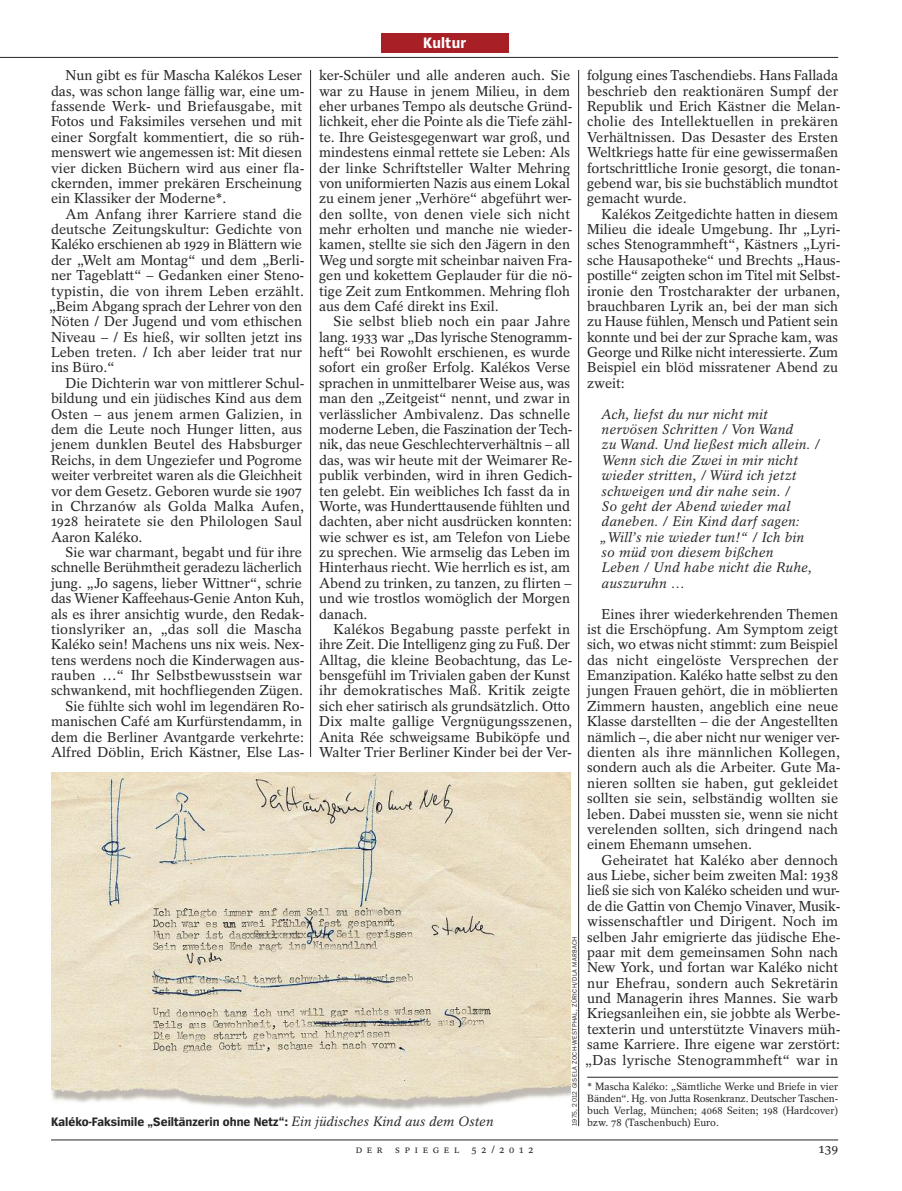
<style>
.page{position:relative;width:902px;height:1191px;background:#fff}
.page>*{position:absolute;margin:0;border:0;box-sizing:border-box;transform-origin:0 0}
.t1{font:700 15.75px "Spiegel Sans";letter-spacing:.02em;color:#fff}
.t2{font:14.25px/15.5px "Spiegel Serif";color:#272627}
.t3{font:italic 13.8px/15.5px "Spiegel Serif";letter-spacing:.01em;color:#272627}
.t4{font:13.5px "Spiegel Serif";color:#272627}
.t5{font:700 12.75px "Spiegel Sans";color:#272627}
.t6{font:10.5px/12px "Spiegel Serif";letter-spacing:.005em;color:#272627;text-align:justify}
.t7{font:6.75px "Spiegel Sans";letter-spacing:.05em;color:#272627}
.s1{font-family:"Spiegel Serif";font-weight:400;font-style:italic;font-size:13.5px}
</style>
<div class="page">
<hr style="left:587px;top:1077px;width:251px;height:1px;background:#272627">
<hr style="left:578px;top:70px;width:1px;height:1056px;background:#272627">
<hr style="left:51px;top:1139px;width:787px;height:1px;background:#272627">
<hr style="left:0;top:57px;width:838px;height:1px;background:#272627">
<svg style="left:51px;top:772px;width:519px;height:338px;background:#e3d9c3"></svg>
<hr style="left:310px;top:70px;width:1px;height:687px;background:#272627">
<div style="left:381px;top:34px;width:127px;height:19px;background:#a91f26"></div>
<p class="t1" style="left:423px;top:37px;width:45px">Kultur</p>
<p class="t2" style="left:51px;top:69px;width:255px;text-indent:14px">Nun gibt es für Mascha Kalékos Leser das, was schon lange fällig war, eine um&shy;fassende Werk- und Briefausgabe, mit Fotos und Faksimiles versehen und mit einer Sorgfalt kommentiert, die so rüh&shy;menswert wie angemessen ist: Mit diesen vier dicken Büchern wird aus einer fla&shy;ckernden, immer prekären Erscheinung ein Klassiker der Moderne*.</p>
<p class="t2" style="left:49px;top:207px;width:257px;text-indent:17px">Am Anfang ihrer Karriere stand die deutsche Zeitungskultur: Gedichte von Kaléko erschienen ab 1929 in Blättern wie der „Welt am Montag“ und dem „Berli&shy;ner Tageblatt“ – Gedanken einer Steno&shy;typistin, die von ihrem Leben erzählt. „Beim Abgang sprach der Lehrer von den Nöten / Der Jugend und vom ethischen Niveau – / Es hieß, wir sollten jetzt ins Leben treten. / Ich aber leider trat nur ins Büro.“</p>
<p class="t2" style="left:51px;top:377px;width:255px;text-indent:14px">Die Dichterin war von mittlerer Schul&shy;bildung und ein jüdisches Kind aus dem Osten – aus jenem armen Galizien, in dem die Leute noch Hunger litten, aus jenem dunklen Beutel des Habsburger Reichs, in dem Ungeziefer und Pogrome weiter verbreitet waren als die Gleichheit vor dem Gesetz. Geboren wurde sie 1907 in Chrzanów als Golda Malka Aufen, 1928 heiratete sie den Philologen Saul Aaron Kaléko.</p>
<p class="t2" style="left:51px;top:546px;width:255px;text-align:right">Sie war charmant, begabt und für ihre schnelle Berühmtheit geradezu lächerlich jung. „Jo sagens, lieber Wittner“, schrie das Wiener Kaffeehaus-Genie Anton Kuh, als es ihrer ansichtig wurde, den Redak&shy;tionslyriker an, „das soll die Mascha Kaléko sein! Machens uns nix weis. Nex&shy;tens werdens noch die Kinderwagen aus&shy;rauben …“ Ihr Selbstbewusstsein war schwankend, mit hochfliegenden Zügen.<br>Sie fühlte sich wohl im legendären Ro&shy;manischen Café am Kurfürstendamm, in dem die Berliner Avantgarde verkehrte:<br>Alfred Döblin, Erich Kästner, Else Las-</p>
<p class="t2" style="left:319px;top:69px;width:255px">ker-Schüler und alle anderen auch. Sie war zu Hause in jenem Milieu, in dem eher urbanes Tempo als deutsche Gründ&shy;lichkeit, eher die Pointe als die Tiefe zähl&shy;te. Ihre Geistesgegenwart war groß, und mindestens einmal rettete sie Leben: Als der linke Schriftsteller Walter Mehring von uniformierten Nazis aus einem Lokal zu einem jener „Verhöre“ abgeführt wer&shy;den sollte, von denen viele sich nicht mehr erholten und manche nie wieder&shy;kamen, stellte sie sich den Jägern in den Weg und sorgte mit scheinbar naiven Fra&shy;gen und kokettem Geplauder für die nö&shy;tige Zeit zum Entkommen. Mehring floh aus dem Café direkt ins Exil.</p>
<p class="t2" style="left:319px;top:315px;width:255px;text-indent:14px">Sie selbst blieb noch ein paar Jahre lang. 1933 war „Das lyrische Stenogramm&shy;heft“ bei Rowohlt erschienen, es wurde sofort ein großer Erfolg. Kalékos Verse sprachen in unmittelbarer Weise aus, was man den „Zeitgeist“ nennt, und zwar in verlässlicher Ambivalenz. Das schnelle moderne Leben, die Faszination der Tech&shy;nik, das neue Geschlechterverhältnis – all das, was wir heute mit der Weimarer Re&shy;publik verbinden, wird in ihren Gedich&shy;ten gelebt. Ein weibliches Ich fasst da in Worte, was Hunderttausende fühlten und dachten, aber nicht ausdrücken konnten: wie schwer es ist, am Telefon von Liebe zu sprechen. Wie armselig das Leben im Hinterhaus riecht. Wie herrlich es ist, am Abend zu trinken, zu tanzen, zu flirten – und wie trostlos womöglich der Morgen danach.</p>
<p class="t2" style="left:319px;top:623px;width:255px;text-indent:14px">Kalékos Begabung passte perfekt in ihre Zeit. Die Intelligenz ging zu Fuß. Der Alltag, die kleine Beobachtung, das Le&shy;bensgefühl im Trivialen gaben der Kunst ihr demokratisches Maß. Kritik zeigte sich eher satirisch als grundsätzlich. Otto Dix malte gallige Vergnügungsszenen, Anita Rée schweigsame Bubiköpfe und Walter Trier Berliner Kinder bei der Ver-</p>
<p class="t5" style="left:51px;top:1117px;width:444px">Kaléko-Faksimile „Seiltänzerin ohne Netz“: <span class="s1">Ein jüdisches Kind aus dem Osten</span></p>
<p class="t6" style="left:356px;top:1144px;width:179px">DER SPIEGEL 52/2012</p>
<p class="t7" style="left:572px;top:1126px;width:191px;rotate:-90deg">1975, 2012 GISELA ZOCH-WESTPHAL, ZÜRICH/DLA MARBACH</p>
<p class="t2" style="left:587px;top:69px;width:255px">folgung eines Taschendiebs. Hans Fallada beschrieb den reaktionären Sumpf der Republik und Erich Kästner die Melan&shy;cholie des Intellektuellen in prekären Verhältnissen. Das Desaster des Ersten Weltkriegs hatte für eine gewissermaßen fortschrittliche Ironie gesorgt, die tonan&shy;gebend war, bis sie buchstäblich mundtot gemacht wurde.</p>
<p class="t2" style="left:587px;top:207px;width:255px;text-indent:14px">Kalékos Zeitgedichte hatten in diesem Milieu die ideale Umgebung. Ihr „Lyri&shy;sches Stenogrammheft“, Kästners „Lyri&shy;sche Hausapotheke“ und Brechts „Haus&shy;postille“ zeigten schon im Titel mit Selbst&shy;ironie den Trostcharakter der urbanen, brauchbaren Lyrik an, bei der man sich zu Hause fühlen, Mensch und Patient sein konnte und bei der zur Sprache kam, was George und Rilke nicht interessierte. Zum Beispiel ein blöd missratener Abend zu zweit:</p>
<p class="t3" style="left:599px;top:407px;width:222px">Ach, liefst du nur nicht mit nervösen Schritten / Von Wand<br>zu Wand. Und ließest mich allein. /<br>Wenn sich die Zwei in mir nicht wieder stritten, / Würd ich jetzt schweigen und dir nahe sein. /<br>So geht der Abend wieder mal daneben. / Ein Kind darf sagen: „Will’s nie wieder tun!“ / Ich bin so müd von diesem bißchen<br>Leben / Und habe nicht die Ruhe, auszuruhn …</p>
<p class="t2" style="left:587px;top:607px;width:255px;text-indent:14px">Eines ihrer wiederkehrenden Themen ist die Erschöpfung. Am Symptom zeigt sich, wo etwas nicht stimmt: zum Beispiel das nicht eingelöste Versprechen der Emanzipation. Kaléko hatte selbst zu den jungen Frauen gehört, die in möblierten Zimmern hausten, angeblich eine neue Klasse darstellten – die der Angestellten nämlich –, die aber nicht nur weniger ver&shy;dienten als ihre männlichen Kollegen, sondern auch als die Arbeiter. Gute Ma&shy;nieren sollten sie haben, gut gekleidet sollten sie sein, selbständig wollten sie leben. Dabei mussten sie, wenn sie nicht verelenden sollten, sich dringend nach einem Ehemann umsehen.</p>
<p class="t2" style="left:585px;top:853px;width:257px;text-indent:17px">Geheiratet hat Kaléko aber dennoch aus Liebe, sicher beim zweiten Mal: 1938 ließ sie sich von Kaléko scheiden und wur&shy;de die Gattin von Chemjo Vinaver, Musik&shy;wissenschaftler und Dirigent. Noch im selben Jahr emigrierte das jüdische Ehe&shy;paar mit dem gemeinsamen Sohn nach New York, und fortan war Kaléko nicht nur Ehefrau, sondern auch Sekretärin und Managerin ihres Mannes. Sie warb Kriegsanleihen ein, sie jobbte als Werbe&shy;texterin und unterstützte Vinavers müh&shy;same Karriere. Ihre eigene war zerstört: „Das lyrische Stenogrammheft“ war in</p>
<p class="t6" style="left:587px;top:1081px;width:252px">* Mascha Kaléko: „Sämtliche Werke und Briefe in vier Bänden“. Hg. von Jutta Rosenkranz. Deutscher Taschen&shy;buch Verlag, München; 4068 Seiten; 198 (Hardcover) bzw. 78 (Taschenbuch) Euro.</p>
<p class="t4" style="left:818px;top:1143px;width:21px">139</p>
</div>
